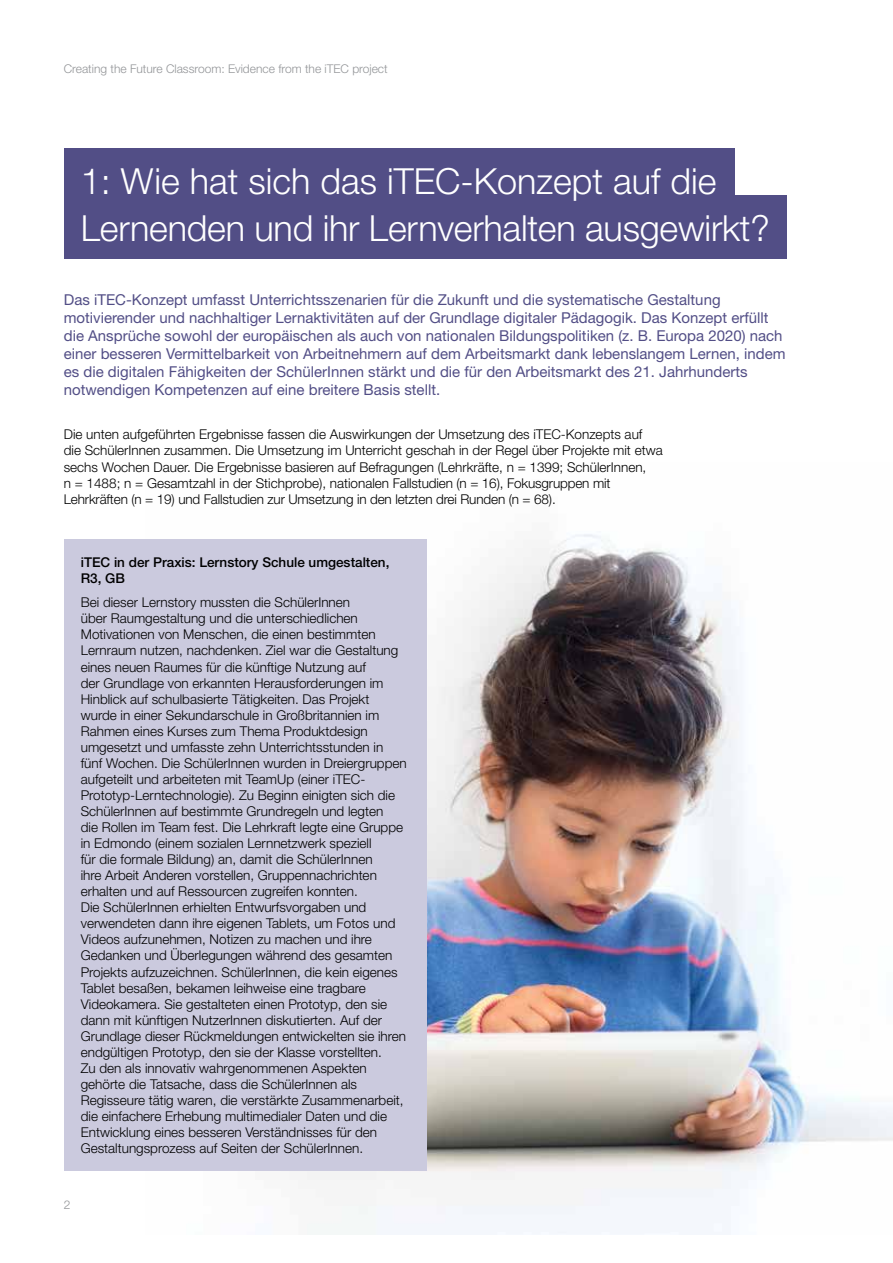
<style>
.page{position:relative;width:893px;height:1263px;background:#fff}
.page>*{position:absolute;margin:0;border:0;box-sizing:border-box;transform-origin:0 0}
.t1{font:300 36px/47px "Helvetica Neue";letter-spacing:-.005em;color:#fff}
.t2{font:15px/18px "Helvetica Neue";color:#524e86}
.t3{font:300 13.5px/16px "Helvetica Neue";color:#000}
.t4{font:500 13.5px/16.2px "Helvetica Neue";color:#000}
.t5{font:300 12px "Helvetica Neue";color:#939598}
</style>
<div class="page">
<img style="left:290px;top:534px;width:603px;height:701px">
<div style="left:64px;top:539px;width:362px;height:632px;background:#cbcade"></div>
<div style="left:64px;top:148px;width:671px;height:64px;background:#524e86"></div>
<div style="left:64px;top:195px;width:723px;height:64px;background:#524e86"></div>
<p class="t5" style="left:64px;top:62px;width:325px">Creating the Future Classroom: Evidence from the iTEC project</p>
<h1 class="t1" style="left:81px;top:157px;width:690px">1: Wie hat sich das iTEC-Konzept auf die<br>Lernenden und ihr Lernverhalten ausgewirkt?</h1>
<p class="t2" style="left:64px;top:291px;width:723px">Das iTEC-Konzept umfasst Unterrichtsszenarien für die Zukunft und die systematische Gestaltung motivierender und nachhaltiger Lernaktivitäten auf der Grundlage digitaler Pädagogik. Das Konzept erfüllt die Ansprüche sowohl der europäischen als auch von nationalen Bildungspolitiken (z. B. Europa 2020) nach einer besseren Vermittelbarkeit von Arbeitnehmern auf dem Arbeitsmarkt dank lebenslangem Lernen, indem es die digitalen Fähigkeiten der SchülerInnen stärkt und die für den Arbeitsmarkt des 21. Jahrhunderts notwendigen Kompetenzen auf eine breitere Basis stellt.</p>
<p class="t3" style="left:64px;top:426px;width:600px">Die unten aufgeführten Ergebnisse fassen die Auswirkungen der Umsetzung des iTEC-Konzepts auf die SchülerInnen zusammen. Die Umsetzung im Unterricht geschah in der Regel über Projekte mit etwa sechs Wochen Dauer. Die Ergebnisse basieren auf Befragungen (Lehrkräfte, n = 1399; SchülerInnen,<br>n = 1488; n = Gesamtzahl in der Stichprobe), nationalen Fallstudien (n = 16), Fokusgruppen mit Lehrkräften (n = 19) und Fallstudien zur Umsetzung in den letzten drei Runden (n = 68).</p>
<p class="t4" style="left:81px;top:553px;width:310px">iTEC in der Praxis: Lernstory Schule umgestalten,<br>R3, GB</p>
<p class="t3" style="left:81px;top:594px;width:327px">Bei dieser Lernstory mussten die SchülerInnen<br>über Raumgestaltung und die unterschiedlichen Motivationen von Menschen, die einen bestimmten Lernraum nutzen, nachdenken. Ziel war die Gestaltung eines neuen Raumes für die künftige Nutzung auf<br>der Grundlage von erkannten Herausforderungen im Hinblick auf schulbasierte Tätigkeiten. Das Projekt wurde in einer Sekundarschule in Großbritannien im Rahmen eines Kurses zum Thema Produktdesign umgesetzt und umfasste zehn Unterrichtsstunden in fünf Wochen. Die SchülerInnen wurden in Dreiergruppen aufgeteilt und arbeiteten mit TeamUp (einer iTEC-Prototyp-Lerntechnologie). Zu Beginn einigten sich die SchülerInnen auf bestimmte Grundregeln und legten<br>die Rollen im Team fest. Die Lehrkraft legte eine Gruppe in Edmondo (einem sozialen Lernnetzwerk speziell<br>für die formale Bildung) an, damit die SchülerInnen<br>ihre Arbeit Anderen vorstellen, Gruppennachrichten erhalten und auf Ressourcen zugreifen konnten.<br>Die SchülerInnen erhielten Entwurfsvorgaben und verwendeten dann ihre eigenen Tablets, um Fotos und Videos aufzunehmen, Notizen zu machen und ihre Gedanken und Überlegungen während des gesamten Projekts aufzuzeichnen. SchülerInnen, die kein eigenes Tablet besaßen, bekamen leihweise eine tragbare Videokamera. Sie gestalteten einen Prototyp, den sie dann mit künftigen NutzerInnen diskutierten. Auf der Grundlage dieser Rückmeldungen entwickelten sie ihren endgültigen Prototyp, den sie der Klasse vorstellten.<br>Zu den als innovativ wahrgenommenen Aspekten gehörte die Tatsache, dass die SchülerInnen als Regisseure tätig waren, die verstärkte Zusammenarbeit, die einfachere Erhebung multimedialer Daten und die Entwicklung eines besseren Verständnisses für den Gestaltungsprozess auf Seiten der SchülerInnen.</p>
<p class="t5" style="left:64px;top:1197px;width:8px">2</p>
</div>
